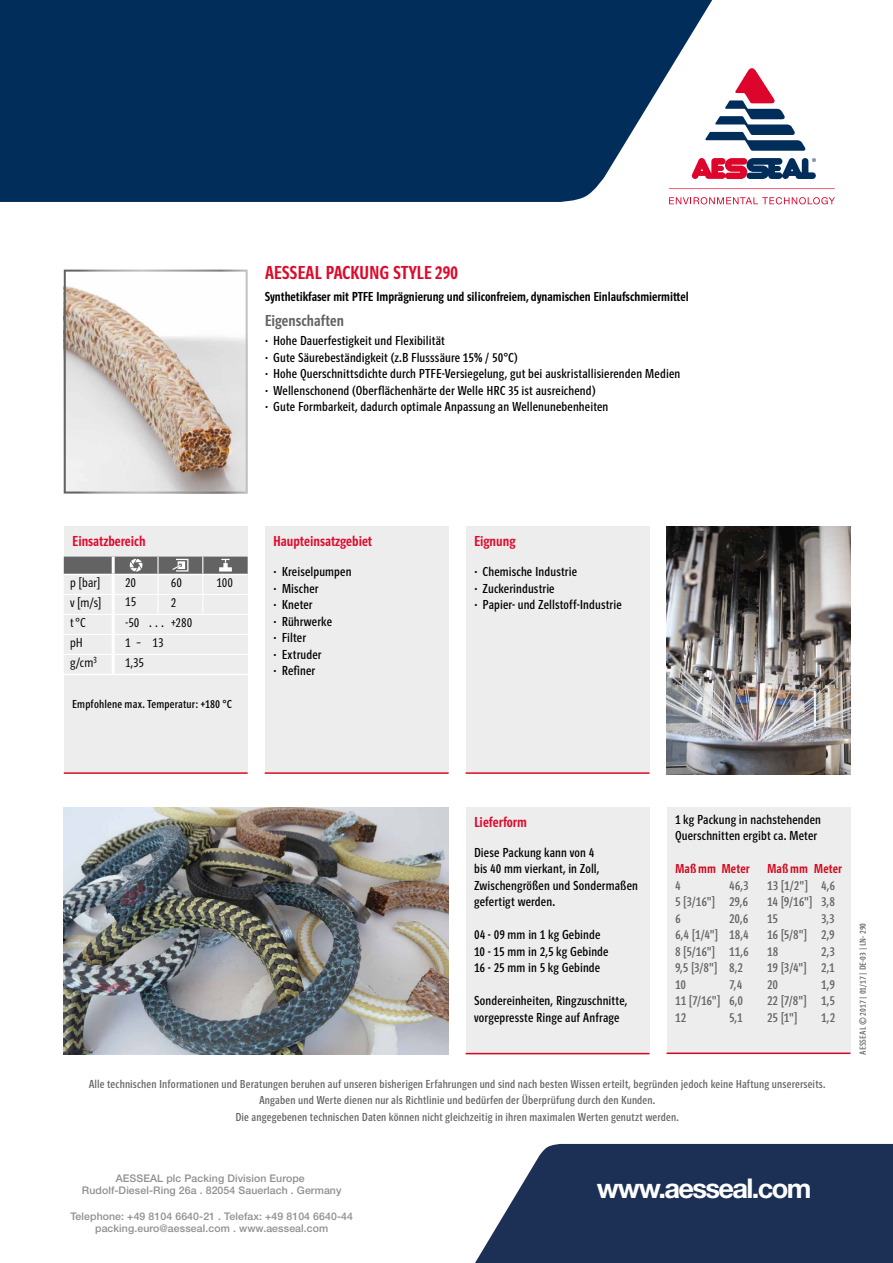
<style>
.page{position:relative;width:893px;height:1263px;background:#fff}
.page>*{position:absolute;margin:0;border:0;box-sizing:border-box;transform-origin:0 0}
.t1{font:700 27.3px "Helvetica Neue";letter-spacing:-.06em;color:#fff}
.t2{font:19.5px "Polo Eng R Krftg";color:#de0a2c}
.t3{font:16.5px "Polo Eng R Krftg";letter-spacing:.005em;color:#646363}
.t4{font:15px "Polo Eng R Krftg";color:#de0a2c}
.t5{font:13.5px/16.5px "Polo Eng R Buch";letter-spacing:.01em;color:#000}
.t6{font:13.5px/16.5px "Polo Eng R Buch";letter-spacing:.01em;color:#646363;text-align:justify}
.t7{font:13.5px "Polo Eng R Krftg";color:#000}
.t8{font:13.5px/20px "Polo Eng R Leicht";letter-spacing:.01em;color:#000;text-align:justify}
.t9{font:13.5px "Polo Eng R Krftg";letter-spacing:.015em;color:#d2091e}
.t10{font:12px/16.5px "Polo Eng R Buch";letter-spacing:.015em;color:#646363;text-align:center}
.t11{font:12px "Polo Eng R Buch";letter-spacing:.015em;color:#000}
.t12{font:500 10.5px/12.6px "Helvetica Neue";letter-spacing:.01em;color:#8e8f8f;text-align:center}
.t13{font:9px "Polo Eng R Buch";letter-spacing:.025em;color:#646363}
.s1{font-family:"Helvetica Neue";font-weight:500}
</style>
<div class="page">
<div style="left:64px;top:527px;width:184px;height:245px;background:#ededed"></div>
<div style="left:265px;top:527px;width:184px;height:245px;background:#ededed"></div>
<div style="left:466px;top:527px;width:183px;height:245px;background:#ededed"></div>
<div style="left:466px;top:807px;width:183px;height:246px;background:#ededed"></div>
<hr style="left:64px;top:772px;width:184px;height:2px;background:#d2091e">
<hr style="left:466px;top:772px;width:183px;height:2px;background:#d2091e">
<hr style="left:466px;top:1053px;width:183px;height:1px;background:#d2091e">
<hr style="left:265px;top:772px;width:184px;height:2px;background:#d2091e">
<div style="left:666px;top:807px;width:184px;height:245px;background:#ededed"></div>
<hr style="left:666px;top:1052px;width:184px;height:2px;background:#d2091e">
<hr style="left:64px;top:674px;width:49px;height:1px;background:#fff">
<hr style="left:113px;top:674px;width:45px;height:1px;background:#fff">
<hr style="left:158px;top:674px;width:45px;height:1px;background:#fff">
<hr style="left:203px;top:674px;width:45px;height:1px;background:#fff">
<svg style="left:64px;top:557px;width:184px;height:117px"></svg>
<svg style="left:475px;top:1144px;width:418px;height:119px;background:#2e4262"></svg>
<svg style="left:0;top:0;width:725px;height:202px;background:#153e67"></svg>
<svg style="left:669px;top:188px;width:166px;height:1px"></svg>
<svg style="left:692px;top:158px;width:124px;height:21px"></svg>
<svg style="left:705px;top:68px;width:101px;height:83px"></svg>
<svg style="left:669px;top:197px;width:166px;height:7px"></svg>
<img style="left:64px;top:807px;width:385px;height:248px">
<img style="left:666px;top:527px;width:184px;height:247px">
<img style="left:67px;top:286px;width:178px;height:204px">
<div style="left:64px;top:270px;width:184px;height:223px;border:2px solid #fff"></div>
<h2 class="t2" style="left:265px;top:263px;width:195px">AESSEAL PACKUNG STYLE 290</h2>
<p class="t7" style="left:265px;top:289px;width:425px">Synthetikfaser mit PTFE Imprägnierung und siliconfreiem, dynamischen Einlaufschmiermittel</p>
<p class="t3" style="left:265px;top:312px;width:81px">Eigenschaften</p>
<p class="t5" style="left:265px;top:333px;width:417px"><span class="s1">∙</span> Hohe Dauerfestigkeit und Flexibilität<br><span class="s1">∙</span> Gute Säurebeständigkeit (z.B Flusssäure 15% / 50°C)<br><span class="s1">∙</span> Hohe Querschnittsdichte durch PTFE-Versiegelung, gut bei auskristallisierenden Medien <span class="s1">∙</span> Wellenschonend (Oberflächenhärte der Welle HRC 35 ist ausreichend)<br><span class="s1">∙</span> Gute Formbarkeit, dadurch optimale Anpassung an Wellenunebenheiten</p>
<p class="t4" style="left:72px;top:534px;width:75px">Einsatzbereich</p>
<p class="t4" style="left:273px;top:534px;width:100px">Haupteinsatzgebiet</p>
<p class="t4" style="left:474px;top:534px;width:43px">Eignung</p>
<p class="t8" style="left:70px;top:572px;width:32px">p [bar] v [m/s] t°C</p>
<p class="t8" style="left:125px;top:573px;width:12px">20</p>
<p class="t8" style="left:171px;top:573px;width:13px">60</p>
<p class="t8" style="left:216px;top:573px;width:18px">100</p>
<p class="t8" style="left:125px;top:592px;width:12px">15</p>
<p class="t8" style="left:171px;top:592px;width:7px">2</p>
<p class="t8" style="left:125px;top:612px;width:16px">-50</p>
<p class="t8" style="left:147px;top:612px;width:46px">… +280</p>
<p class="t8" style="left:70px;top:632px;width:14px">pH</p>
<p class="t8" style="left:125px;top:632px;width:17px">1 –</p>
<p class="t8" style="left:70px;top:652px;width:28px">g/cm<sup>3</sup></p>
<p class="t8" style="left:125px;top:652px;width:20px">1,35</p>
<p class="t8" style="left:153px;top:632px;width:13px">13</p>
<p class="t11" style="left:72px;top:698px;width:161px">Empfohlene max. Temperatur: +180 °C</p>
<p class="t5" style="left:273px;top:564px;width:80px"><span class="s1">∙</span> Kreiselpumpen <span class="s1">∙</span> Mischer<br><span class="s1">∙</span> Kneter<br><span class="s1">∙</span> Rührwerke<br><span class="s1">∙</span> Filter<br><span class="s1">∙</span> Extruder<br><span class="s1">∙</span> Refiner</p>
<p class="t5" style="left:474px;top:564px;width:149px"><span class="s1">∙</span> Chemische Industrie<br><span class="s1">∙</span> Zuckerindustrie<br><span class="s1">∙</span> Papier- und Zellstoff-Industrie</p>
<p class="t4" style="left:474px;top:814px;width:54px">Lieferform</p>
<p class="t5" style="left:474px;top:844px;width:165px">Diese Packung kann von 4<br>bis 40 mm vierkant, in Zoll,<br>Zwischengrößen und Sondermaßen gefertigt werden.</p>
<p class="t5" style="left:474px;top:927px;width:136px">04 - 09 mm in 1 kg Gebinde<br>10 - 15 mm in 2,5 kg Gebinde<br>16 - 25 mm in 5 kg Gebinde</p>
<p class="t5" style="left:474px;top:993px;width:155px">Sondereinheiten, Ringzuschnitte, vorgepresste Ringe auf Anfrage</p>
<p class="t5" style="left:675px;top:811px;width:148px">1 kg Packung in nachstehenden<br>Querschnitten ergibt ca. Meter</p>
<p class="t9" style="left:675px;top:862px;width:76px">Maßmm Meter</p>
<p class="t9" style="left:767px;top:862px;width:76px">Maßmm Meter</p>
<p class="t6" style="left:675px;top:877px;width:75px;text-indent:54px">46,3<br>5 [3/16"] 29,6<br>6</p>
<p class="t6" style="left:675px;top:877px;width:7px">4</p>
<p class="t6" style="left:675px;top:910px;width:75px;text-align:left;text-indent:54px">20,6<br>6,4 [1/4"] 18,4<br>8 [5/16"] 11,6<br>9,5 [3/8"] 8,2<br>10</p>
<p class="t6" style="left:675px;top:976px;width:69px;text-indent:54px">7,4<br>11 [7/16"] 6,0<br>12</p>
<p class="t6" style="left:729px;top:1009px;width:15px">5,1</p>
<p class="t6" style="left:767px;top:877px;width:69px">13 [1/2"] 4,6<br>14 [9/16"] 3,8<br>15</p>
<p class="t6" style="left:767px;top:910px;width:69px;text-indent:54px">3,3<br>16 [5/8"] 2,9<br>18</p>
<p class="t6" style="left:767px;top:943px;width:69px;text-indent:54px">2,3<br>19 [3/4"] 2,1<br>20</p>
<p class="t6" style="left:767px;top:976px;width:69px;text-indent:54px">1,9<br>22 [7/8"] 1,5<br>25 [1"]</p>
<p class="t6" style="left:821px;top:1009px;width:16px">1,2</p>
<p class="t10" style="left:89px;top:1076px;width:738px">Alle technischen Informationen und Beratungen beruhen auf unseren bisherigen Erfahrungen und sind nach besten Wissen erteilt, begründen jedoch keine Haftung unsererseits.<br>Angaben und Werte dienen nur als Richtlinie und bedürfen der Überprüfung durch den Kunden.<br>Die angegebenen technischen Daten können nicht gleichzeitig in ihren maximalen Werten genutzt werden.</p>
<p class="t13" style="left:858px;top:1055px;width:133px;rotate:-90deg">AESSEAL © 2017 | 01/17 | DE-03 | LN-290</p>
<p class="t12" style="left:82px;top:1171px;width:261px">AESSEAL plc Packing Division Europe<br>Rudolf-Diesel-Ring 26a . 82054 Sauerlach . Germany</p>
<p class="t12" style="left:70px;top:1209px;width:284px">Telephone: +49 8104 6640-21 . Telefax: +49 8104 6640-44 packing.euro@aesseal.com . www.aesseal.com</p>
<h1 class="t1" style="left:597px;top:1167px;width:216px">www.aesseal.com</h1>
</div>
